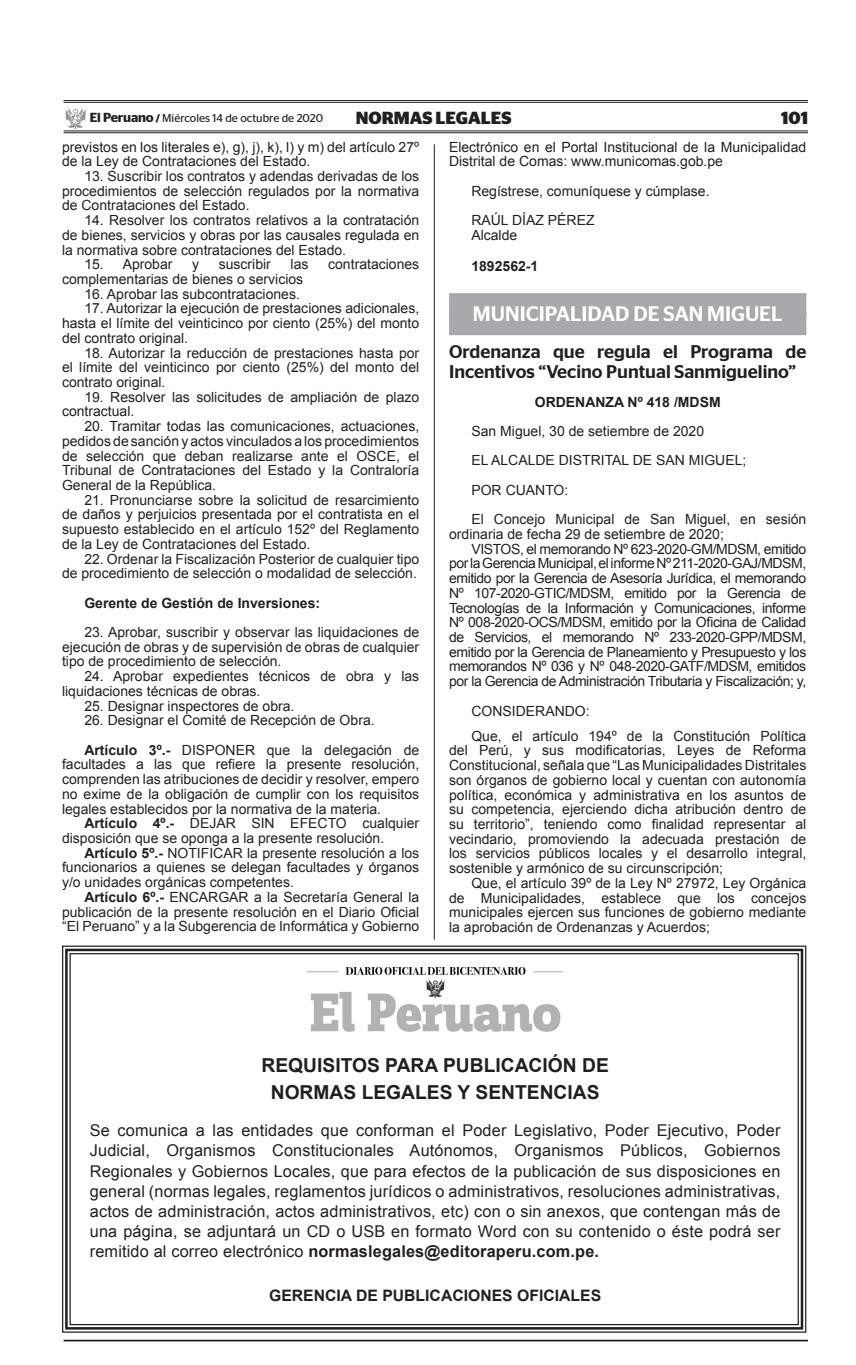
<style>
.page{position:relative;width:856px;height:1365px;background:#fff}
.page>*{position:absolute;margin:0;border:0;box-sizing:border-box;transform-origin:0 0}
.t1{font:500 21px "Stag Sans";color:#fff}
.t2{font:700 19.25px/27.1px "Arial";color:#231f20;text-align:center}
.t3{font:500 18.38px/20.1px "Stag Sans";color:#231f20}
.t4{font:700 17.5px "Stag Sans";color:#231f20}
.t5{font:16.28px/20.1px "Arial";letter-spacing:.01em;color:#231f20;text-align:justify}
.t6{font:700 15.75px "Arial";color:#231f20}
.t7{font:14px/14.7px "Arial";color:#231f20;text-align:justify}
.t8{font:14px "Arial";letter-spacing:-.03em;color:#231f20}
.t9{font:700 14px "Arial";color:#231f20}
.t10{font:11.38px "Stag Sans";color:#231f20}
.s1{font-weight:600;font-size:13.12px}
.s2{font-weight:700;font-size:10.5px}
.s3{font-weight:700}
</style>
<div class="page">
<hr style="left:64px;top:100px;width:744px;height:1px;background:#231f20">
<hr style="left:64px;top:102px;width:744px;height:1px;background:#231f20">
<hr style="left:64px;top:131px;width:744px;height:1px;background:#231f20">
<hr style="left:64px;top:132px;width:744px;height:1px;background:#231f20">
<hr style="left:64px;top:1339px;width:744px;height:2px;background:#231f20">
<img style="left:65px;top:107px;width:22px;height:16px">
<svg style="left:66px;top:123px;width:19px;height:6px"></svg>
<hr style="left:434px;top:144px;width:1px;height:795px;background:#231f20">
<div style="left:449px;top:293px;width:357px;height:23px;background:#a8a9ad"></div>
<div style="left:449px;top:312px;width:357px;height:23px;background:#a8a9ad"></div>
<svg style="left:62px;top:945px;width:745px;height:388px"></svg>
<div style="left:65px;top:948px;width:738px;height:381px;border:3px solid #231f20"></div>
<img style="left:307px;top:966px;width:255px;height:66px">
<p class="t10" style="left:90px;top:111px;width:235px"><span class="s1">El Peruano</span> <span class="s2">/</span> Miércoles 14 de octubre de 2020</p>
<p class="t4" style="left:356px;top:107px;width:157px">NORMAS LEGALES</p>
<p class="t4" style="left:781px;top:107px;width:29px">101</p>
<p class="t7" style="left:62px;top:139px;width:359px">previstos en los literales e), g), j), k), l) y m) del artículo 27º de la Ley de Contrataciones del Estado.</p>
<p class="t7" style="left:62px;top:169px;width:359px;text-indent:22px">13. Suscribir los contratos y adendas derivadas de los procedimientos de selección regulados por la normativa de Contrataciones del Estado.</p>
<p class="t7" style="left:62px;top:213px;width:359px;text-indent:22px">14. Resolver los contratos relativos a la contratación de bienes, servicios y obras por las causales regulada en la normativa sobre contrataciones del Estado.</p>
<p class="t7" style="left:84px;top:257px;width:90px">15. Aprobar</p>
<p class="t7" style="left:192px;top:257px;width:8px">y</p>
<p class="t7" style="left:219px;top:257px;width:54px">suscribir</p>
<p class="t7" style="left:291px;top:257px;width:19px">las</p>
<p class="t7" style="left:328px;top:257px;width:93px">contrataciones</p>
<p class="t7" style="left:62px;top:272px;width:243px">complementarias de bienes o servicios</p>
<p class="t7" style="left:84px;top:286px;width:217px">16. Aprobar las subcontrataciones.</p>
<p class="t7" style="left:62px;top:301px;width:359px;text-indent:22px">17. Autorizar la ejecución de prestaciones adicionales, hasta el límite del veinticinco por ciento (25%) del monto del contrato original.</p>
<p class="t7" style="left:62px;top:345px;width:359px;text-indent:22px">18. Autorizar la reducción de prestaciones hasta por el límite del veinticinco por ciento (25%) del monto del contrato original.</p>
<p class="t7" style="left:62px;top:389px;width:359px;text-indent:22px">19. Resolver las solicitudes de ampliación de plazo contractual.</p>
<p class="t7" style="left:62px;top:419px;width:359px;text-indent:22px">20. Tramitar todas las comunicaciones, actuaciones, pedidos de sanción y actos vinculados a los procedimientos de selección que deban realizarse ante el OSCE, el Tribunal de Contrataciones del Estado y la Contraloría General de la República.</p>
<p class="t7" style="left:62px;top:492px;width:359px;text-indent:22px">21. Pronunciarse sobre la solicitud de resarcimiento de daños y perjuicios presentada por el contratista en el supuesto establecido en el artículo 152º del Reglamento de la Ley de Contrataciones del Estado.</p>
<p class="t7" style="left:62px;top:551px;width:359px;text-align:right">22. Ordenar la Fiscalización Posterior de cualquier tipo<br>de procedimiento de selección o modalidad de selección.</p>
<p class="t9" style="left:84px;top:593px;width:237px">Gerente de Gestión de Inversiones:</p>
<p class="t7" style="left:62px;top:625px;width:359px;text-indent:22px">23. Aprobar, suscribir y observar las liquidaciones de ejecución de obras y de supervisión de obras de cualquier tipo de procedimiento de selección.</p>
<p class="t7" style="left:62px;top:669px;width:359px;text-indent:22px">24. Aprobar expedientes técnicos de obra y las liquidaciones técnicas de obras.</p>
<p class="t7" style="left:84px;top:698px;width:212px">25. Designar inspectores de obra.</p>
<p class="t7" style="left:84px;top:705px;width:336px;line-height:29.4px">26. Designar el Comité de Recepción de Obra.<br><span class="s3">Artículo 3º.-</span> DISPONER que la delegación de</p>
<p class="t7" style="left:62px;top:757px;width:359px">facultades a las que refiere la presente resolución, comprenden las atribuciones de decidir y resolver, empero no exime de la obligación de cumplir con los requisitos legales establecidos por la normativa de la materia.</p>
<p class="t7" style="left:62px;top:816px;width:359px;text-indent:22px"><span class="s3">Artículo 4º.-</span> DEJAR SIN EFECTO cualquier disposición que se oponga a la presente resolución.</p>
<p class="t7" style="left:62px;top:845px;width:359px;text-indent:22px"><span class="s3">Artículo 5º.-</span> NOTIFICAR la presente resolución a los funcionarios a quienes se delegan facultades y órganos y/o unidades orgánicas competentes.</p>
<p class="t7" style="left:62px;top:889px;width:359px;text-indent:22px"><span class="s3">Artículo 6º.-</span> ENCARGAR a la Secretaría General la publicación de la presente resolución en el Diario Oficial “El Peruano” y a la Subgerencia de Informática y Gobierno</p>
<p class="t7" style="left:449px;top:139px;width:359px">Electrónico en el Portal Institucional de la Municipalidad<br>Distrital de Comas: www.municomas.gob.pe</p>
<p class="t7" style="left:471px;top:176px;width:240px;line-height:29.4px">Regístrese, comuníquese y cúmplase.<br>RAÚL DÍAZ PÉREZ</p>
<p class="t7" style="left:471px;top:228px;width:47px">Alcalde</p>
<p class="t9" style="left:471px;top:257px;width:68px">1892562-1</p>
<h1 class="t1" style="left:473px;top:302px;width:311px">MUNICIPALIDAD DE SAN MIGUEL</h1>
<h3 class="t3" style="left:449px;top:341px;width:359px">Ordenanza que regula el Programa de<br>Incentivos “Vecino Puntual Sanmiguelino”</h3>
<p class="t9" style="left:535px;top:392px;width:187px">ORDENANZA Nº 418 /MDSM</p>
<p class="t7" style="left:471px;top:416px;width:336px;line-height:29.4px;text-align:left">San Miguel, 30 de setiembre de 2020<br>EL ALCALDE DISTRITAL DE SAN MIGUEL;<br>POR CUANTO:<br>El Concejo Municipal de San Miguel, en sesión</p>
<p class="t7" style="left:449px;top:527px;width:276px">ordinaria de fecha 29 de setiembre de 2020;</p>
<p class="t8" style="left:471px;top:539px;width:336px">VISTOS, el memorando Nº 623-2020-GM/MDSM, emitido</p>
<p class="t8" style="left:449px;top:554px;width:359px">por la Gerencia Municipal, el informe Nº 211-2020-GAJ/MDSM,</p>
<p class="t8" style="left:449px;top:569px;width:359px">emitido por la Gerencia de Asesoría Jurídica, el memorando</p>
<p class="t8" style="left:449px;top:583px;width:359px">Nº 107-2020-GTIC/MDSM, emitido por la Gerencia de</p>
<p class="t8" style="left:449px;top:598px;width:359px">Tecnologías de la Información y Comunicaciones, informe</p>
<p class="t8" style="left:449px;top:613px;width:359px">Nº 008-2020-OCS/MDSM, emitido por la Oficina de Calidad</p>
<p class="t8" style="left:449px;top:627px;width:359px">de Servicios, el memorando Nº 233-2020-GPP/MDSM,</p>
<p class="t8" style="left:449px;top:642px;width:359px">emitido por la Gerencia de Planeamiento y Presupuesto y los</p>
<p class="t8" style="left:449px;top:657px;width:359px">memorandos Nº 036 y Nº 048-2020-GATF/MDSM, emitidos</p>
<p class="t8" style="left:449px;top:672px;width:359px">por la Gerencia de Administración Tributaria y Fiscalización; y,</p>
<p class="t7" style="left:471px;top:698px;width:336px;line-height:25.2px">CONSIDERANDO:<br>Que, el artículo 194º de la Constitución Política</p>
<p class="t7" style="left:449px;top:743px;width:359px">del Perú, y sus modificatorias, Leyes de Reforma Constitucional, señala que “Las Municipalidades Distritales son órganos de gobierno local y cuentan con autonomía política, económica y administrativa en los asuntos de su competencia, ejerciendo dicha atribución dentro de su territorio”, teniendo como finalidad representar al vecindario, promoviendo la adecuada prestación de los servicios públicos locales y el desarrollo integral, sostenible y armónico de su circunscripción;</p>
<p class="t7" style="left:449px;top:875px;width:359px;text-indent:22px">Que, el artículo 39º de la Ley Nº 27972, Ley Orgánica de Municipalidades, establece que los concejos municipales ejercen sus funciones de gobierno mediante la aprobación de Ordenanzas y Acuerdos;</p>
<h2 class="t2" style="left:261px;top:1051px;width:349px">REQUISITOS PARA PUBLICACIÓN DE<br>NORMAS LEGALES Y SENTENCIAS</h2>
<p class="t5" style="left:90px;top:1120px;width:692px">Se comunica a las entidades que conforman el Poder Legislativo, Poder Ejecutivo, Poder Judicial, Organismos Constitucionales Autónomos, Organismos Públicos, Gobiernos Regionales y Gobiernos Locales, que para efectos de la publicación de sus disposiciones en general (normas legales, reglamentos jurídicos o administrativos, resoluciones administrativas, actos de administración, actos administrativos, etc) con o sin anexos, que contengan más de una página, se adjuntará un CD o USB en formato Word con su contenido o éste podrá ser remitido al correo electrónico <span class="s3">normaslegales@editoraperu.com.pe.</span></p>
<p class="t6" style="left:269px;top:1284px;width:333px">GERENCIA DE PUBLICACIONES OFICIALES</p>
</div>
